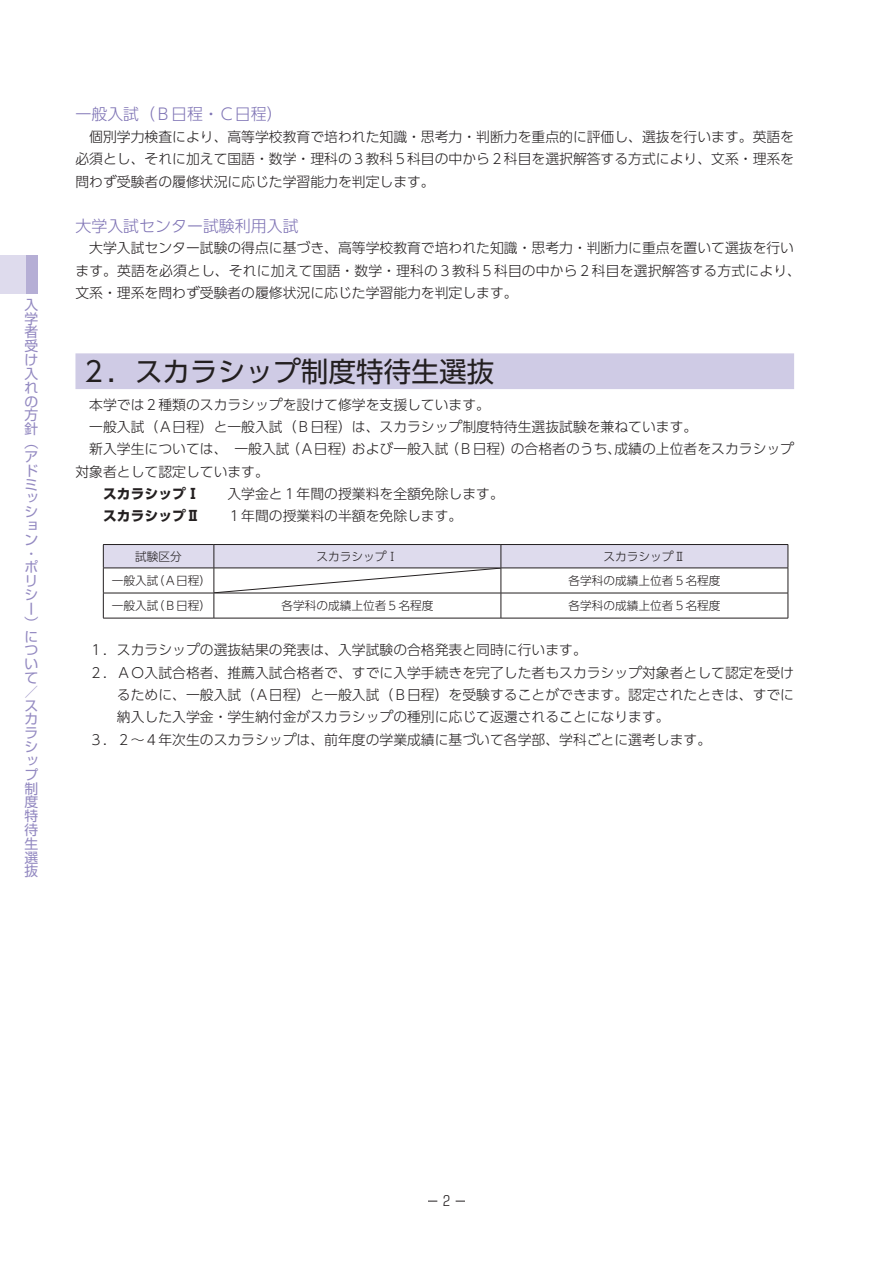
<style>
.page{position:relative;width:893px;height:1263px;background:#fff}
.page>*{position:absolute;margin:0;border:0;box-sizing:border-box;transform-origin:0 0}
.t1{font:27.6px "UD Shin Go Pro";color:#231f20}
.t2{font:300 15.9px "UD Shin Go Pro";color:#7f74b5}
.t3{font:300 13.8px/22.4px "UD Shin Go Pro";color:#231f20;text-align:justify}
.t4{font:13.8px/13.8px "Shin Go Pr 5";color:#9389c1}
.t5{font:300 13.8px "Shin Go Pr 5";color:#231f20}
.t6{font:300 11.7px "UD Shin Go Pro";color:#231f20}
.s1{font-weight:700}
</style>
<div class="page">
<div style="left:75px;top:353px;width:719px;height:36px;background:#cfcbe5"></div>
<hr style="left:214px;top:618px;width:287px;height:1px;background:#231f20">
<hr style="left:103px;top:618px;width:111px;height:1px;background:#231f20">
<hr style="left:501px;top:618px;width:287px;height:1px;background:#231f20">
<svg style="left:103px;top:544px;width:686px;height:74px"></svg>
<div style="left:26px;top:255px;width:12px;height:38px;background:#b5aed5"></div>
<div style="left:0;top:255px;width:26px;height:38px;background:#dedbed"></div>
<p class="t4" style="left:24px;top:296px;width:15px">入学者受け入れの方針（アドミッション・ポリシー）について／スカラシップ制度特待生選抜</p>
<p class="t2" style="left:75px;top:101px;width:209px">一般入試（Ｂ日程・Ｃ日程）</p>
<p class="t3" style="left:75px;top:125px;width:720px;text-indent:14px">個別学力検査により、高等学校教育で培われた知識・思考力・判断力を重点的に評価し、選抜を行います。英語を必須とし、それに加えて国語・数学・理科の３教科５科目の中から２科目を選択解答する方式により、文系・理系を問わず受験者の履修状況に応じた学習能力を判定します。</p>
<p class="t2" style="left:75px;top:213px;width:225px">大学入試センター試験利用入試</p>
<p class="t3" style="left:75px;top:237px;width:727px;text-align:left;text-indent:14px">大学入試センター試験の得点に基づき、高等学校教育で培われた知識・思考力・判断力に重点を置いて選抜を行います。英語を必須とし、それに加えて国語・数学・理科の３教科５科目の中から２科目を選択解答する方式により、文系・理系を問わず受験者の履修状況に応じた学習能力を判定します。</p>
<h1 class="t1" style="left:80px;top:349px;width:416px">2．スカラシップ制度特待生選抜</h1>
<p class="t3" style="left:89px;top:393px;width:402px">本学では２種類のスカラシップを設けて修学を支援しています。</p>
<p class="t3" style="left:89px;top:415px;width:610px">一般入試（Ａ日程）と一般入試（Ｂ日程）は、スカラシップ制度特待生選抜試験を兼ねています。</p>
<p class="t3" style="left:89px;top:437px;width:706px">新入学生については、　一般入試（Ａ日程）および一般入試（Ｂ日程）の合格者のうち、成績の上位者をスカラシップ</p>
<p class="t3" style="left:75px;top:460px;width:195px">対象者として認定しています。</p>
<p class="t3" style="left:103px;top:482px;width:402px"><span class="s1">スカラシップⅠ　　</span>入学金と１ 年間の授業料を全額免除します。</p>
<p class="t3" style="left:103px;top:504px;width:361px"><span class="s1">スカラシップⅡ　　</span>１ 年間の授業料の半額を免除します。</p>
<p class="t6" style="left:135px;top:547px;width:48px">試験区分</p>
<p class="t6" style="left:316px;top:547px;width:83px">スカラシップⅠ</p>
<p class="t6" style="left:603px;top:547px;width:83px">スカラシップⅡ</p>
<p class="t6" style="left:112px;top:571px;width:101px">一般入試（Ａ日程）</p>
<p class="t6" style="left:568px;top:571px;width:154px">各学科の成績上位者５名程度</p>
<p class="t6" style="left:112px;top:596px;width:101px">一般入試（Ｂ日程）</p>
<p class="t6" style="left:281px;top:596px;width:154px">各学科の成績上位者５名程度</p>
<p class="t6" style="left:568px;top:596px;width:154px">各学科の成績上位者５名程度</p>
<p class="t3" style="left:89px;top:638px;width:499px">1．スカラシップの選抜結果の発表は、入学試験の合格発表と同時に行います。</p>
<p class="t3" style="left:89px;top:661px;width:706px">2．ＡＯ入試合格者、推薦入試合格者で、すでに入学手続きを完了した者もスカラシップ対象者として認定を受け</p>
<p class="t3" style="left:117px;top:683px;width:679px">るために、一般入試（Ａ日程）と一般入試（Ｂ日程）を受験することができます。認定されたときは、すでに</p>
<p class="t3" style="left:117px;top:705px;width:554px">納入した入学金・学生納付金がスカラシップの種別に応じて返還されることになります。</p>
<p class="t3" style="left:89px;top:728px;width:623px">3．２～４年次生のスカラシップは、前年度の学業成績に基づいて各学部、学科ごとに選考します。</p>
<p class="t5" style="left:443px;top:1189px;width:8px">2</p>
</div>
